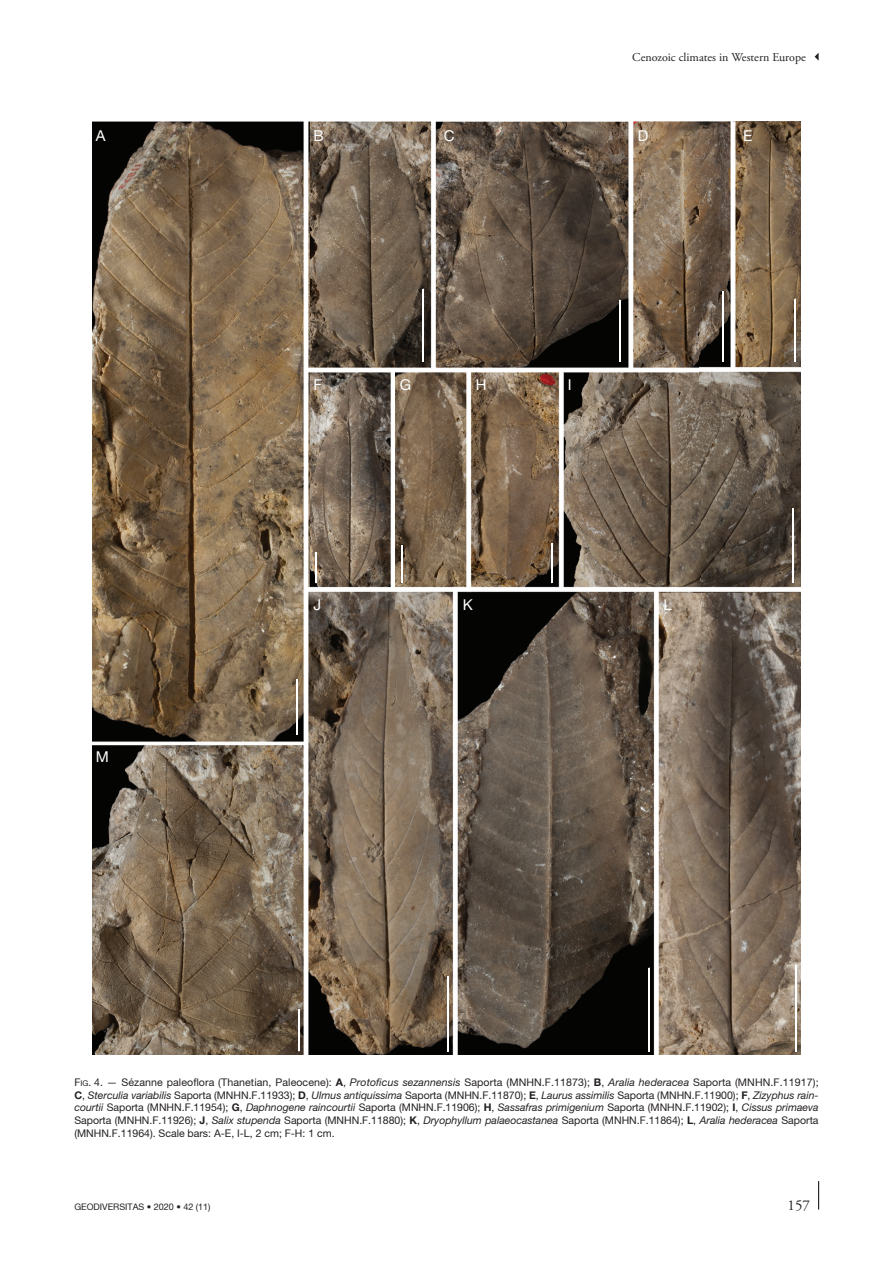
<style>
.page{position:relative;width:893px;height:1263px;background:#fff}
.page>*{position:absolute;margin:0;border:0;box-sizing:border-box;transform-origin:0 0}
.t1{font:15px "Helvetica Neue";color:#fff}
.t2{font:15px "Adobe Garamond Pro";color:#231f20}
.t3{font:12px "Adobe Garamond Pro";color:#231f20}
.t4{font:10.5px/12.8px "Helvetica Neue";color:#231f20;text-align:justify}
.t5{font:9px "Helvetica Neue";color:#231f20}
.s1{font-size:7.8px}
.s2{font-weight:700}
.s3{font-style:italic}
</style>
<div class="page">
<svg style="left:818px;top:1181px;width:1px;height:29px"></svg>
<svg style="left:814px;top:53px;width:4px;height:7px"></svg>
<img style="left:92px;top:122px;width:709px;height:932px">
<hr style="left:296px;top:679px;width:2px;height:55px;background:#fff">
<hr style="left:316px;top:552px;width:1px;height:31px;background:#fff">
<hr style="left:402px;top:545px;width:1px;height:38px;background:#fff">
<hr style="left:551px;top:544px;width:1px;height:39px;background:#fff">
<hr style="left:792px;top:508px;width:2px;height:75px;background:#fff">
<hr style="left:795px;top:965px;width:1px;height:87px;background:#fff">
<hr style="left:648px;top:968px;width:2px;height:84px;background:#fff">
<hr style="left:447px;top:976px;width:1px;height:75px;background:#fff">
<hr style="left:298px;top:1010px;width:2px;height:41px;background:#fff">
<hr style="left:423px;top:289px;width:1px;height:72px;background:#fff">
<hr style="left:619px;top:300px;width:1px;height:61px;background:#fff">
<hr style="left:722px;top:291px;width:2px;height:70px;background:#fff">
<hr style="left:795px;top:299px;width:1px;height:62px;background:#fff">
<p class="t3" style="left:632px;top:52px;width:175px">Cenozoic climates in Western Europe</p>
<h1 class="t1" style="left:96px;top:130px;width:11px">A</h1>
<h1 class="t1" style="left:313px;top:130px;width:12px">B</h1>
<h1 class="t1" style="left:444px;top:130px;width:12px">C</h1>
<h1 class="t1" style="left:638px;top:130px;width:12px">D</h1>
<h1 class="t1" style="left:743px;top:130px;width:11px">E</h1>
<h1 class="t1" style="left:313px;top:379px;width:10px">F</h1>
<h1 class="t1" style="left:400px;top:379px;width:13px">G</h1>
<h1 class="t1" style="left:476px;top:379px;width:12px">H</h1>
<h1 class="t1" style="left:568px;top:379px;width:5px">I</h1>
<h1 class="t1" style="left:96px;top:752px;width:15px">M</h1>
<h1 class="t1" style="left:313px;top:599px;width:9px">J</h1>
<h1 class="t1" style="left:463px;top:599px;width:12px">K</h1>
<h1 class="t1" style="left:663px;top:599px;width:10px">L</h1>
<p class="t4" style="left:74px;top:1076px;width:746px">F<span class="s1">IG</span>. 4. — Sézanne paleoflora (Thanetian, Paleocene): <span class="s2">A</span>, <span class="s3">Protoficus sezannensis</span> Saporta (MNHN.F.11873); <span class="s2">B</span>, <span class="s3">Aralia hederacea</span> Saporta (MNHN.F.11917); <span class="s2">C</span>, <span class="s3">Sterculia variabilis</span> Saporta (MNHN.F.11933); <span class="s2">D</span>, <span class="s3">Ulmus antiquissima</span> Saporta (MNHN.F.11870); <span class="s2">E</span>, <span class="s3">Laurus assimilis</span> Saporta (MNHN.F.11900); <span class="s2">F</span>, <span class="s3">Zizyphus rain&shy;courtii</span> Saporta (MNHN.F.11954); <span class="s2">G</span>, <span class="s3">Daphnogene raincourtii</span> Saporta (MNHN.F.11906); <span class="s2">H</span>, <span class="s3">Sassafras primigenium</span> Saporta (MNHN.F.11902); <span class="s2">I</span>, <span class="s3">Cissus primaeva </span>Saporta (MNHN.F.11926); <span class="s2">J</span>, <span class="s3">Salix stupenda</span> Saporta (MNHN.F.11880); <span class="s2">K</span>, <span class="s3">Dryophyllum palaeocastanea</span> Saporta (MNHN.F.11864); <span class="s2">L</span>, <span class="s3">Aralia hederacea</span> Saporta (MNHN.F.11964). Scale bars: A-E, I-L, 2 cm; F-H: 1 cm.</p>
<p class="t5" style="left:74px;top:1201px;width:138px">GEODIVERSITAS • 2020 • 42 (11)</p>
<h1 class="t2" style="left:787px;top:1199px;width:24px">157</h1>
</div>
